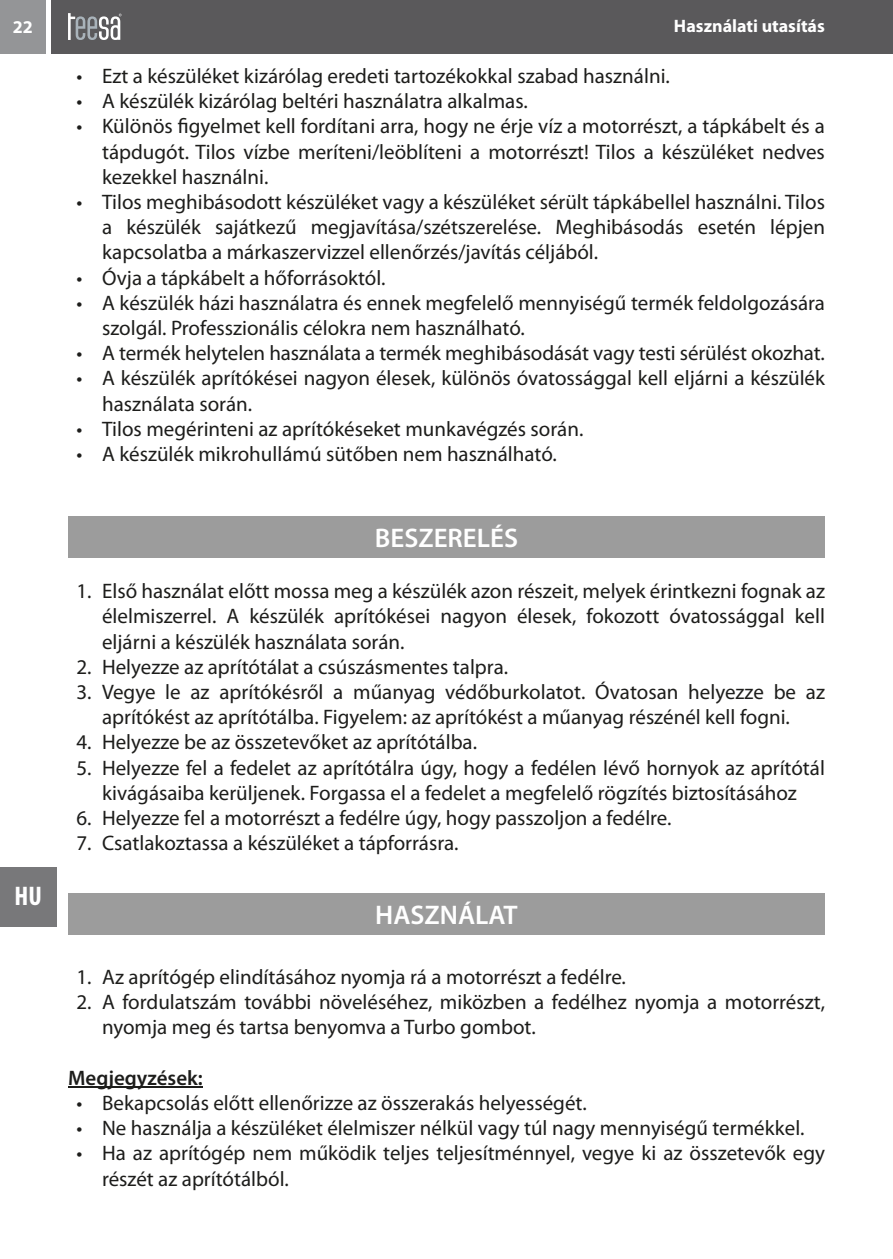
<style>
.page{position:relative;width:893px;height:1259px;background:#fff}
.page>*{position:absolute;margin:0;border:0;box-sizing:border-box;transform-origin:0 0}
.t1{font:600 27px "Myriad Pro";color:#fff}
.t2{font:700 condensed 27px "Myriad Pro";color:#fff}
.t3{font:21px/25.2px "Myriad Pro";color:#1d1d1b}
.t4{font:600 21px "Myriad Pro";color:#1d1d1b}
.t5{font:700 18px "Myriad Pro";color:#fff}
</style>
<div class="page">
<div style="left:52px;top:0;width:841px;height:53px;background:#5a595b"></div>
<div style="left:0;top:0;width:46px;height:53px;background:#949597"></div>
<svg style="left:68px;top:13px;width:54px;height:27px"></svg>
<div style="left:0;top:867px;width:56px;height:59px;background:#78787a"></div>
<div style="left:68px;top:516px;width:757px;height:42px;background:#9c9c9c"></div>
<div style="left:68px;top:893px;width:757px;height:42px;background:#9c9c9c"></div>
<hr style="left:68px;top:1086px;width:135px;height:1px;background:#1d1d1b">
<p class="t5" style="left:13px;top:18px;width:21px">22</p>
<p class="t5" style="left:674px;top:17px;width:152px">Használati utasítás</p>
<p class="t3" style="left:77px;top:64px;width:595px">• Ezt a készüléket kizárólag eredeti tartozékokkal szabad használni.</p>
<p class="t3" style="left:77px;top:89px;width:453px">• A készülék kizárólag beltéri használatra alkalmas.</p>
<p class="t3" style="left:102px;top:114px;width:724px;text-align:justify;text-indent:-26px">• Különös figyelmet kell fordítani arra, hogy ne érje víz a motorrészt, a tápkábelt és a tápdugót. Tilos vízbe meríteni/leöblíteni a motorrészt! Tilos a készüléket nedves kezekkel használni.</p>
<p class="t3" style="left:102px;top:190px;width:724px;text-align:justify;text-indent:-26px">• Tilos meghibásodott készüléket vagy a készüléket sérült tápkábellel használni. Tilos a készülék sajátkezű megjavítása/szétszerelése. Meghibásodás esetén lépjen kapcsolatba a márkaszervizzel ellenőrzés/javítás céljából.</p>
<p class="t3" style="left:77px;top:266px;width:310px">• Óvja a tápkábelt a hőforrásoktól.</p>
<p class="t3" style="left:102px;top:291px;width:724px;text-indent:-26px">• A készülék házi használatra és ennek megfelelő mennyiségű termék feldolgozására szolgál. Professzionális célokra nem használható.</p>
<p class="t3" style="left:77px;top:341px;width:750px">• A termék helytelen használata a termék meghibásodását vagy testi sérülést okozhat.</p>
<p class="t3" style="left:102px;top:366px;width:724px;text-indent:-26px">• A készülék aprítókései nagyon élesek, különös óvatossággal kell eljárni a készülék használata során.</p>
<p class="t3" style="left:77px;top:417px;width:508px">• Tilos megérinteni az aprítókéseket munkavégzés során.</p>
<p class="t3" style="left:77px;top:442px;width:482px">• A készülék mikrohullámú sütőben nem használható.</p>
<p class="t2" style="left:14px;top:880px;width:29px">HU</p>
<p class="t1" style="left:375px;top:523px;width:145px">BESZERELÉS</p>
<p class="t3" style="left:102px;top:579px;width:724px;text-align:justify;text-indent:-26px">1. Első használat előtt mossa meg a készülék azon részeit, melyek érintkezni fognak az élelmiszerrel. A készülék aprítókései nagyon élesek, fokozott óvatossággal kell eljárni a készülék használata során.</p>
<p class="t3" style="left:77px;top:655px;width:433px">2. Helyezze az aprítótálat a csúszásmentes talpra.</p>
<p class="t3" style="left:77px;top:680px;width:750px;text-align:center">3. Vegye le az aprítókésről a műanyag védőburkolatot. Óvatosan helyezze be az aprítókést az aprítótálba. Figyelem: az aprítókést a műanyag részénél kell fogni.</p>
<p class="t3" style="left:77px;top:730px;width:402px">4. Helyezze be az összetevőket az aprítótálba.</p>
<p class="t3" style="left:77px;top:755px;width:750px;text-align:center">5. Helyezze fel a fedelet az aprítótálra úgy, hogy a fedélen lévő hornyok az aprítótál kivágásaiba kerüljenek. Forgassa el a fedelet a megfelelő rögzítés biztosításához</p>
<p class="t3" style="left:77px;top:806px;width:597px">6. Helyezze fel a motorrészt a fedélre úgy, hogy passzoljon a fedélre.</p>
<p class="t3" style="left:77px;top:831px;width:384px">7. Csatlakoztassa a készüléket a tápforrásra.</p>
<p class="t1" style="left:375px;top:900px;width:144px">HASZNÁLAT</p>
<p class="t3" style="left:77px;top:965px;width:551px">1. Az aprítógép elindításához nyomja rá a motorrészt a fedélre.</p>
<p class="t3" style="left:102px;top:990px;width:724px;text-indent:-26px">2. A fordulatszám további növeléséhez, miközben a fedélhez nyomja a motorrészt, nyomja meg és tartsa benyomva a Turbo gombot.</p>
<p class="t4" style="left:68px;top:1066px;width:136px">Megjegyzések:</p>
<p class="t3" style="left:77px;top:1091px;width:512px">• Bekapcsolás előtt ellenőrizze az összerakás helyességét.</p>
<p class="t3" style="left:77px;top:1116px;width:729px">• Ne használja a készüléket élelmiszer nélkül vagy túl nagy mennyiségű termékkel.</p>
<p class="t3" style="left:102px;top:1141px;width:724px;text-indent:-26px">• Ha az aprítógép nem működik teljes teljesítménnyel, vegye ki az összetevők egy részét az aprítótálból.</p>
</div>
